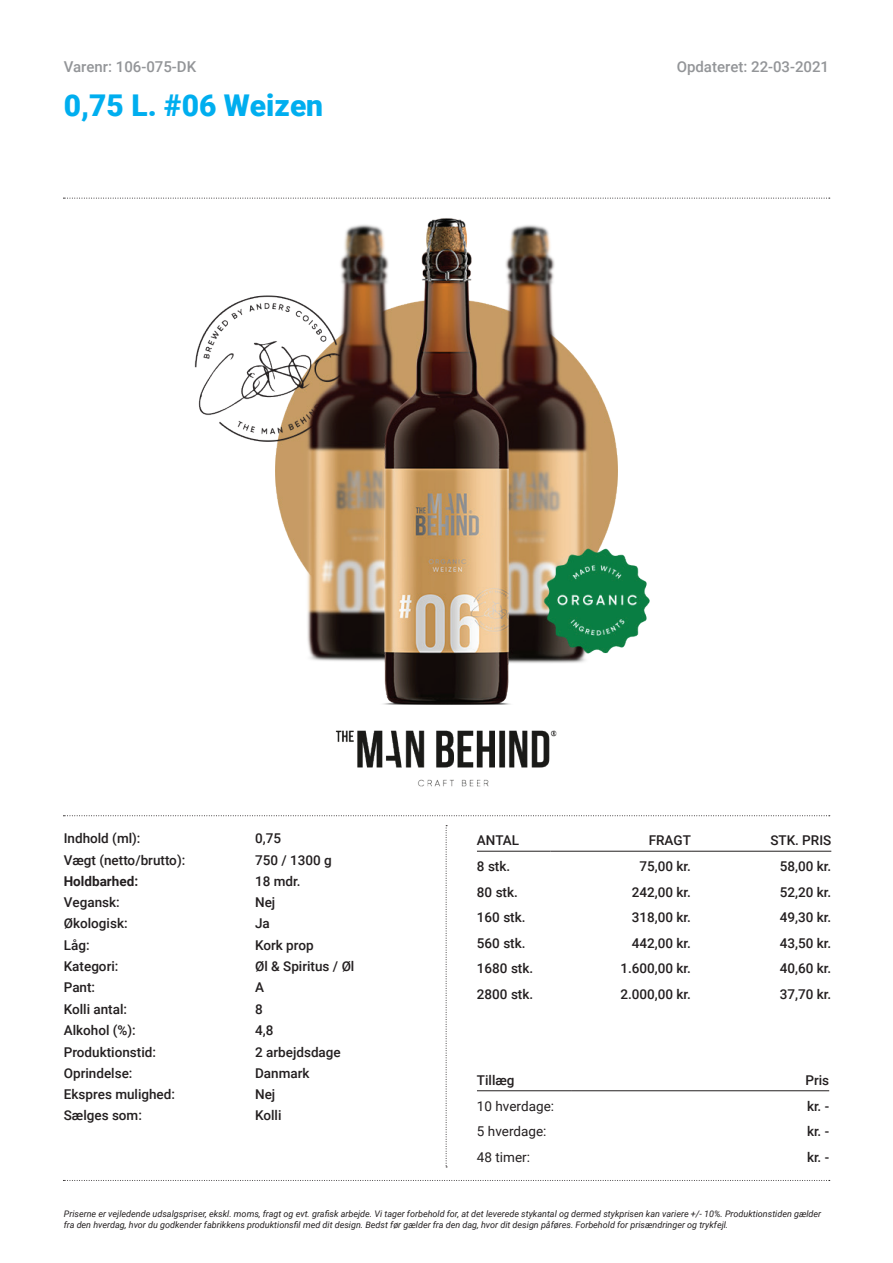
<style>
.page{position:relative;width:893px;height:1263px;background:#fff}
.page>*{position:absolute;margin:0;border:0;box-sizing:border-box;transform-origin:0 0}
.t1{font:900 30px "Roboto";color:#00aeef}
.t2{font:500 15px "Roboto";color:#939598}
.t3{font:500 13.5px "Roboto";color:#231f20}
.t4{font:13.5px "Roboto";color:#231f20}
.t5{font:700 13.5px "Roboto";color:#231f20}
.t6{font:italic 9px/10.8px "Roboto";color:#231f20}
</style>
<div class="page">
<hr style="left:477px;top:1090px;width:95px;height:1px;background:#231f20">
<hr style="left:572px;top:1090px;width:257px;height:1px;background:#231f20">
<hr style="left:477px;top:851px;width:74px;height:1px;background:#231f20">
<hr style="left:551px;top:851px;width:140px;height:1px;background:#231f20">
<hr style="left:691px;top:851px;width:140px;height:1px;background:#231f20">
<img style="left:194px;top:218px;width:456px;height:569px">
<svg style="left:446px;top:825px;width:1px;height:342px"></svg>
<svg style="left:63px;top:815px;width:767px;height:1px"></svg>
<svg style="left:63px;top:1180px;width:767px;height:1px"></svg>
<svg style="left:63px;top:198px;width:767px;height:1px"></svg>
<p class="t2" style="left:64px;top:56px;width:134px">Varenr: 106-075-DK</p>
<h1 class="t1" style="left:64px;top:85px;width:261px">0,75 L. #06 Weizen</h1>
<p class="t2" style="left:677px;top:56px;width:154px">Opdateret: 22-03-2021</p>
<p class="t3" style="left:64px;top:829px;width:78px">Indhold (ml):</p>
<p class="t3" style="left:255px;top:829px;width:27px">0,75</p>
<p class="t3" style="left:64px;top:850px;width:123px">Vægt (netto/brutto):</p>
<p class="t3" style="left:255px;top:850px;width:78px">750 / 1300 g</p>
<p class="t5" style="left:64px;top:872px;width:76px">Holdbarhed:</p>
<p class="t3" style="left:255px;top:872px;width:47px">18 mdr.</p>
<p class="t3" style="left:64px;top:893px;width:58px">Vegansk:</p>
<p class="t3" style="left:255px;top:893px;width:22px">Nej</p>
<p class="t3" style="left:64px;top:914px;width:65px">Økologisk:</p>
<p class="t3" style="left:255px;top:914px;width:16px">Ja</p>
<p class="t3" style="left:64px;top:935px;width:27px">Låg:</p>
<p class="t3" style="left:255px;top:935px;width:60px">Kork prop</p>
<p class="t3" style="left:64px;top:957px;width:56px">Kategori:</p>
<p class="t3" style="left:255px;top:957px;width:101px">Øl &amp; Spiritus / Øl</p>
<p class="t3" style="left:64px;top:978px;width:33px">Pant:</p>
<p class="t3" style="left:255px;top:978px;width:10px">A</p>
<p class="t3" style="left:64px;top:999px;width:65px">Kolli antal:</p>
<p class="t3" style="left:255px;top:999px;width:9px">8</p>
<p class="t3" style="left:64px;top:1021px;width:74px">Alkohol (%):</p>
<p class="t3" style="left:255px;top:1021px;width:20px">4,8</p>
<p class="t3" style="left:64px;top:1042px;width:94px">Produktionstid:</p>
<p class="t3" style="left:255px;top:1042px;width:87px">2 arbejdsdage</p>
<p class="t3" style="left:64px;top:1063px;width:70px">Oprindelse:</p>
<p class="t3" style="left:255px;top:1063px;width:56px">Danmark</p>
<p class="t3" style="left:64px;top:1085px;width:113px">Ekspres mulighed:</p>
<p class="t3" style="left:255px;top:1085px;width:22px">Nej</p>
<p class="t3" style="left:64px;top:1106px;width:80px">Sælges som:</p>
<p class="t3" style="left:255px;top:1106px;width:28px">Kolli</p>
<p class="t3" style="left:477px;top:831px;width:44px">ANTAL</p>
<p class="t3" style="left:649px;top:831px;width:44px">FRAGT</p>
<p class="t3" style="left:770px;top:831px;width:62px">STK. PRIS</p>
<p class="t3" style="left:477px;top:857px;width:35px">8 stk.</p>
<p class="t3" style="left:639px;top:857px;width:53px">75,00 kr.</p>
<p class="t3" style="left:780px;top:857px;width:53px">58,00 kr.</p>
<p class="t3" style="left:477px;top:882px;width:42px">80 stk.</p>
<p class="t3" style="left:632px;top:882px;width:61px">242,00 kr.</p>
<p class="t3" style="left:780px;top:882px;width:53px">52,20 kr.</p>
<p class="t3" style="left:477px;top:908px;width:50px">160 stk.</p>
<p class="t3" style="left:632px;top:908px;width:61px">318,00 kr.</p>
<p class="t3" style="left:780px;top:908px;width:53px">49,30 kr.</p>
<p class="t3" style="left:477px;top:933px;width:50px">560 stk.</p>
<p class="t3" style="left:632px;top:933px;width:61px">442,00 kr.</p>
<p class="t3" style="left:780px;top:933px;width:53px">43,50 kr.</p>
<p class="t3" style="left:477px;top:959px;width:58px">1680 stk.</p>
<p class="t3" style="left:620px;top:959px;width:72px">1.600,00 kr.</p>
<p class="t3" style="left:780px;top:959px;width:53px">40,60 kr.</p>
<p class="t3" style="left:477px;top:984px;width:58px">2800 stk.</p>
<p class="t3" style="left:620px;top:984px;width:72px">2.000,00 kr.</p>
<p class="t3" style="left:780px;top:984px;width:53px">37,70 kr.</p>
<p class="t3" style="left:477px;top:1071px;width:39px">Tillæg</p>
<p class="t3" style="left:805px;top:1071px;width:25px">Pris</p>
<p class="t4" style="left:477px;top:1096px;width:79px">10 hverdage:</p>
<p class="t3" style="left:807px;top:1096px;width:24px">kr. -</p>
<p class="t4" style="left:477px;top:1122px;width:71px">5 hverdage:</p>
<p class="t3" style="left:807px;top:1122px;width:24px">kr. -</p>
<p class="t4" style="left:477px;top:1147px;width:55px">48 timer:</p>
<p class="t3" style="left:807px;top:1147px;width:24px">kr. -</p>
<p class="t6" style="left:64px;top:1208px;width:759px">Priserne er vejledende udsalgspriser, ekskl. moms, fragt og evt. grafisk arbejde. Vi tager forbehold for, at det leverede stykantal og dermed stykprisen kan variere +/- 10%. Produktionstiden gælder fra den hverdag, hvor du godkender fabrikkens produktionsfil med dit design. Bedst før gælder fra den dag, hvor dit design påføres. Forbehold for prisændringer og trykfejl.</p>
</div>
